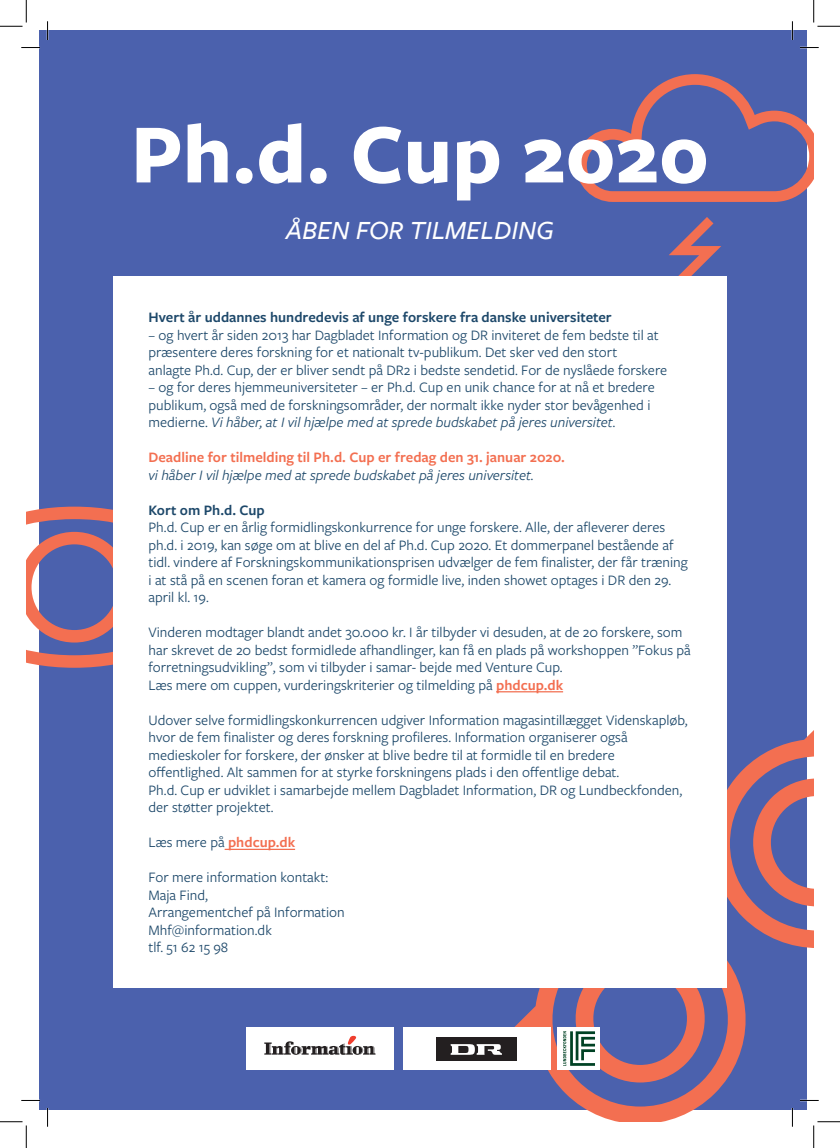
<style>
.page{position:relative;width:840px;height:1148px;background:#fff}
.page>*{position:absolute;margin:0;border:0;box-sizing:border-box;transform-origin:0 0}
.t1{font:700 87.25px "Freight Sans Pro";color:#fff}
.URUB{font:italic 500 27.25px "Freight Sans Pro";color:#fff}
.URUB-2{font:15px/17.5px "Freight Sans Pro";color:#1d486a}
.URUB-3{font:600 15px "Freight Sans Pro";color:#1d486a}
.URUB-4{font:600 15px "Freight Sans Pro";color:#f36f51}
.URUB-5{font:italic 15px "Freight Sans Pro";color:#1d486a}
.s1{font-style:italic}
.s2{font-weight:600;color:#f36f51}
</style>
<div class="page">
<div style="left:39px;top:30px;width:767px;height:1079px;background:#4b61ad"></div>
<svg style="left:502px;top:705px;width:311px;height:416px"></svg>
<svg style="left:26px;top:506px;width:87px;height:161px"></svg>
<svg style="left:576px;top:74px;width:237px;height:128px"></svg>
<svg style="left:669px;top:217px;width:52px;height:59px"></svg>
<div style="left:246px;top:1027px;width:147px;height:42px;background:#fff"></div>
<svg style="left:264px;top:1035px;width:111px;height:19px"></svg>
<div style="left:557px;top:1027px;width:42px;height:42px;background:#fff"></div>
<svg style="left:562px;top:987px;width:148px;height:95px"></svg>
<div style="left:403px;top:1027px;width:147px;height:42px;background:#fff"></div>
<div style="left:436px;top:1037px;width:80px;height:23px;background:#231f20"></div>
<svg style="left:450px;top:1044px;width:51px;height:10px"></svg>
<div style="left:113px;top:276px;width:613px;height:711px;background:#fff"></div>
<hr style="left:496px;top:691px;width:67px;height:1px;background:#f36f51">
<hr style="left:224px;top:848px;width:71px;height:2px;background:#f36f51">
<svg style="left:21px;top:47px;width:19px;height:1px"></svg>
<svg style="left:800px;top:47px;width:18px;height:1px"></svg>
<svg style="left:21px;top:1099px;width:19px;height:2px"></svg>
<svg style="left:799px;top:1099px;width:19px;height:2px"></svg>
<svg style="left:47px;top:21px;width:1px;height:19px"></svg>
<svg style="left:47px;top:1108px;width:1px;height:18px"></svg>
<svg style="left:791px;top:21px;width:1px;height:19px"></svg>
<svg style="left:791px;top:1107px;width:1px;height:19px"></svg>
<svg style="left:0;top:0;width:27px;height:27px"></svg>
<svg style="left:0;top:1121px;width:27px;height:26px"></svg>
<svg style="left:813px;top:0;width:26px;height:27px"></svg>
<svg style="left:813px;top:1121px;width:26px;height:26px"></svg>
<p class="t1" style="left:131px;top:94px;width:579px">Ph.d. Cup 2020</p>
<p class="URUB" style="left:286px;top:212px;width:269px">ÅBEN FOR TILMELDING</p>
<p class="URUB-3" style="left:148px;top:307px;width:464px">Hvert år uddannes hundredevis af unge forskere fra danske universiteter</p>
<p class="URUB-2" style="left:148px;top:325px;width:520px">– og hvert år siden 2013 har Dagbladet Information og DR inviteret de fem bedste til at præsentere deres forskning for et nationalt tv-publikum. Det sker ved den stort<br>anlagte Ph.d. Cup, der er bliver sendt på DR2 i bedste sendetid. For de nyslåede forskere</p>
<p class="URUB-2" style="left:148px;top:378px;width:507px">– og for deres hjemmeuniversiteter – er Ph.d. Cup en unik chance for at nå et bredere publikum, også med de forskningsområder, der normalt ikke nyder stor bevågenhed i medierne. <span class="s1">Vi håber, at I vil hjælpe med at sprede budskabet på jeres universitet.</span></p>
<p class="URUB-4" style="left:148px;top:447px;width:417px">Deadline for tilmelding til Ph.d. Cup er fredag den 31. januar 2020.</p>
<p class="URUB-5" style="left:148px;top:465px;width:387px">vi håber I vil hjælpe med at sprede budskabet på jeres universitet.</p>
<p class="URUB-3" style="left:148px;top:499px;width:118px">Kort om Ph.d. Cup</p>
<p class="URUB-2" style="left:148px;top:518px;width:540px">Ph.d. Cup er en årlig formidlingskonkurrence for unge forskere. Alle, der afleverer deres ph.d. i 2019, kan søge om at blive en del af Ph.d. Cup 2020. Et dommerpanel bestående af tidl. vindere af Forskningskommunikationsprisen udvælger de fem finalister, der får træning i at stå på en scenen foran et kamera og formidle live, inden showet optages i DR den 29. april kl. 19.</p>
<p class="URUB-2" style="left:148px;top:623px;width:543px">Vinderen modtager blandt andet 30.000 kr. I år tilbyder vi desuden, at de 20 forskere, som har skrevet de 20 bedst formidlede afhandlinger, kan få en plads på workshoppen ”Fokus på forretningsudvikling”, som vi tilbyder i samar- bejde med Venture Cup.</p>
<p class="URUB-2" style="left:148px;top:675px;width:416px">Læs mere om cuppen, vurderingskriterier og tilmelding på <span class="s2">phdcup.dk</span></p>
<p class="URUB-2" style="left:148px;top:710px;width:540px">Udover selve formidlingskonkurrencen udgiver Information magasintillægget Videnskapløb, hvor de fem finalister og deres forskning profileres. Information organiserer også medieskoler for forskere, der ønsker at blive bedre til at formidle til en bredere offentlighed. Alt sammen for at styrke forskningens plads i den offentlige debat.</p>
<p class="URUB-2" style="left:148px;top:780px;width:535px">Ph.d. Cup er udviklet i samarbejde mellem Dagbladet Information, DR og Lundbeckfonden, der støtter projektet.</p>
<p class="URUB-2" style="left:148px;top:833px;width:148px">Læs mere på <span class="s2">phdcup.dk</span></p>
<p class="URUB-2" style="left:148px;top:868px;width:181px">For mere information kontakt:</p>
<p class="URUB-2" style="left:148px;top:885px;width:61px">Maja Find,</p>
<p class="URUB-2" style="left:148px;top:903px;width:198px">Arrangementchef på Information</p>
<p class="URUB-2" style="left:148px;top:920px;width:125px">Mhf@information.dk</p>
<p class="URUB-2" style="left:148px;top:938px;width:81px">tlf. 51 62 15 98</p>
</div>
